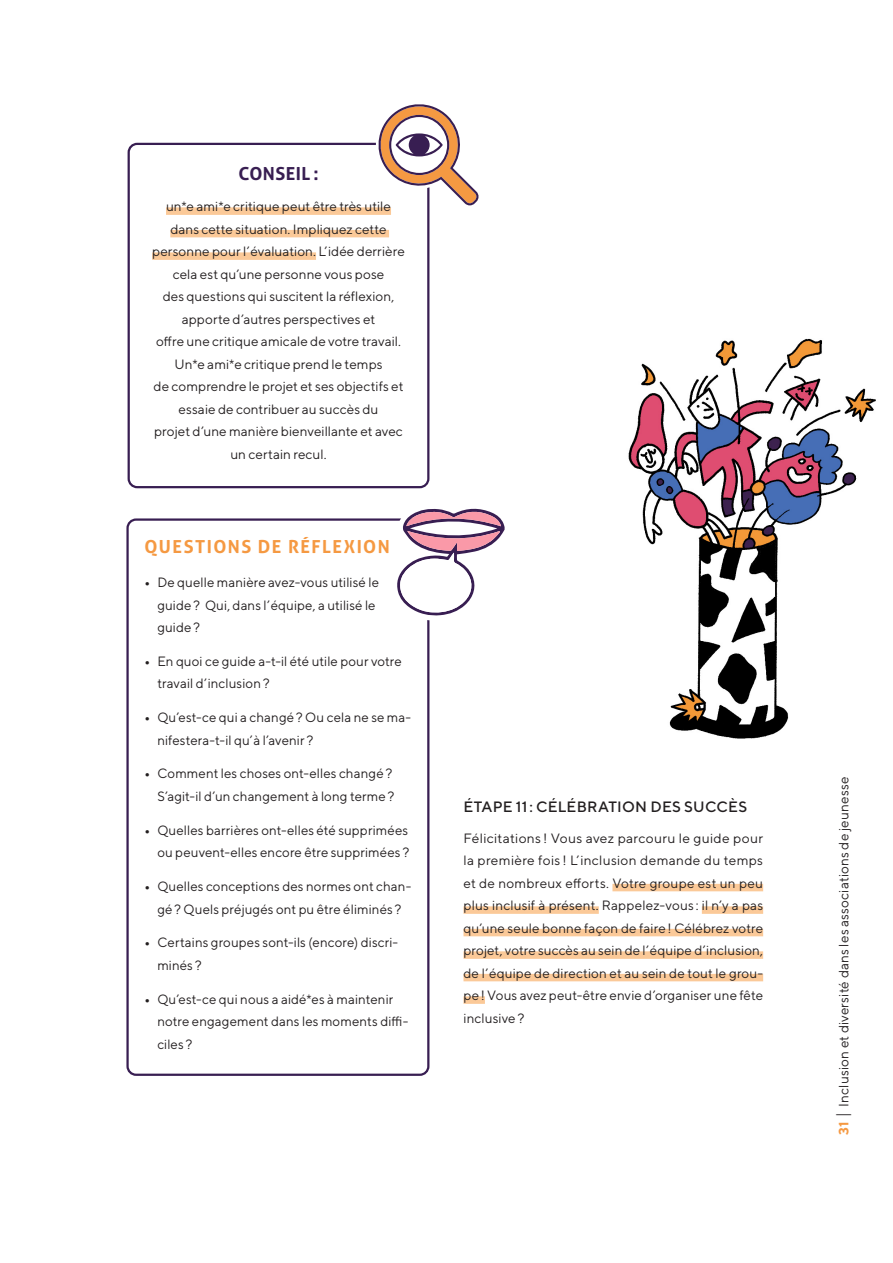
<style>
.page{position:relative;width:893px;height:1263px;background:#fff}
.page>*{position:absolute;margin:0;border:0;box-sizing:border-box;transform-origin:0 0}
.t1{font:700 18px "Aller";letter-spacing:.08em;color:#f59942}
.t2{font:700 18px "Aller";letter-spacing:.025em;color:#381e52}
.t3{font:500 15px "TT Norms";letter-spacing:.015em;color:#231f20}
.t4{font:13.5px/22.5px "TT Norms";letter-spacing:.005em;color:#231f20}
.s1{font-weight:700}
.s2{font-weight:700;color:#f59942}
.s3{font-size:16.2px}
</style>
<div class="page">
<img style="left:628px;top:338px;width:248px;height:401px">
<div style="left:128px;top:143px;width:301px;height:345px;border:2px solid #381e52;border-radius:9px"></div>
<svg style="left:375px;top:104px;width:104px;height:101px"></svg>
<div style="left:612px;top:884px;width:151px;height:7px;background:#fbc998"></div>
<div style="left:463px;top:906px;width:136px;height:8px;background:#fbc998"></div>
<div style="left:702px;top:906px;width:61px;height:8px;background:#fbc998"></div>
<div style="left:463px;top:929px;width:300px;height:7px;background:#fbc998"></div>
<div style="left:463px;top:951px;width:300px;height:8px;background:#fbc998"></div>
<div style="left:463px;top:974px;width:300px;height:7px;background:#fbc998"></div>
<div style="left:463px;top:996px;width:22px;height:8px;background:#fbc998"></div>
<div style="left:126px;top:518px;width:303px;height:558px;border:2px solid #381e52;border-radius:9px"></div>
<svg style="left:384px;top:518px;width:46px;height:334px"></svg>
<svg style="left:396px;top:508px;width:109px;height:108px"></svg>
<div style="left:166px;top:207px;width:225px;height:8px;background:#fbc998"></div>
<div style="left:170px;top:230px;width:219px;height:7px;background:#fbc998"></div>
<div style="left:152px;top:252px;width:164px;height:8px;background:#fbc998"></div>
<h1 class="t2" style="left:238px;top:163px;width:82px">CONSEIL :</h1>
<p class="t4" style="left:152px;top:195px;width:254px;text-align:center">un*e ami*e critique peut être très utile dans cette situation. Impliquez cette personne pour l’évaluation. L’idée derrière cela est qu’une personne vous pose<br>des questions qui suscitent la réflexion, apporte d’autres perspectives et<br>offre une critique amicale de votre travail.<br>Un*e ami*e critique prend le temps<br>de comprendre le projet et ses objectifs et essaie de contribuer au succès du<br>projet d’une manière bienveillante et avec un certain recul.</p>
<h1 class="t1" style="left:145px;top:536px;width:247px">QUESTIONS DE RÉFLEXION</h1>
<p class="t4" style="left:157px;top:571px;width:223px;text-indent:-13px"><span class="s1">•</span> De quelle manière avez-vous utilisé le guide? Qui, dans l’équipe, a utilisé le guide?</p>
<p class="t4" style="left:157px;top:650px;width:246px;text-indent:-13px"><span class="s1">•</span> En quoi ce guide a-t-il été utile pour votre travail d’inclusion?</p>
<p class="t4" style="left:157px;top:706px;width:255px;text-indent:-13px"><span class="s1">•</span> Qu’est-ce qui a changé? Ou cela ne se ma&shy;nifestera-t-il qu’à l’avenir?</p>
<p class="t4" style="left:145px;top:762px;width:251px;text-align:right"><span class="s1">•</span> Comment les choses ont-elles changé?<br>S’agit-il d’un changement à long terme?</p>
<p class="t4" style="left:145px;top:818px;width:266px;text-align:right"><span class="s1">•</span> Quelles barrières ont-elles été supprimées ou peuvent-elles encore être supprimées?</p>
<p class="t4" style="left:145px;top:875px;width:268px;text-align:center"><span class="s1">•</span> Quelles conceptions des normes ont chan&shy;gé? Quels préjugés ont pu être éliminés?</p>
<p class="t4" style="left:157px;top:931px;width:242px;text-indent:-13px"><span class="s1">•</span> Certains groupes sont-ils (encore) discri&shy;minés?</p>
<p class="t4" style="left:157px;top:987px;width:252px;text-indent:-13px"><span class="s1">•</span> Qu’est-ce qui nous a aidé*es à maintenir notre engagement dans les moments diffi&shy;ciles?</p>
<p class="t3" style="left:463px;top:797px;width:285px">ÉTAPE 11: CÉLÉBRATION DES SUCCÈS</p>
<p class="t4" style="left:463px;top:826px;width:301px;text-align:justify">Félicitations ! Vous avez parcouru le guide pour la première fois ! L’inclusion demande du temps et de nombreux efforts. Votre groupe est un peu plus inclusif à présent. Rappelez-vous : il n’y a pas qu’une seule bonne façon de faire! Célébrez votre projet, votre succès au sein de l’équipe d’inclusion, de l’équipe de direction et au sein de tout le grou&shy;pe! Vous avez peut-être envie d’organiser une fête inclusive?</p>
<p class="t4" style="left:832px;top:1135px;width:360px;rotate:-90deg"><span class="s2">31</span> <span class="s3">|</span> Inclusion et diversité dans les associations de jeunesse</p>
</div>
